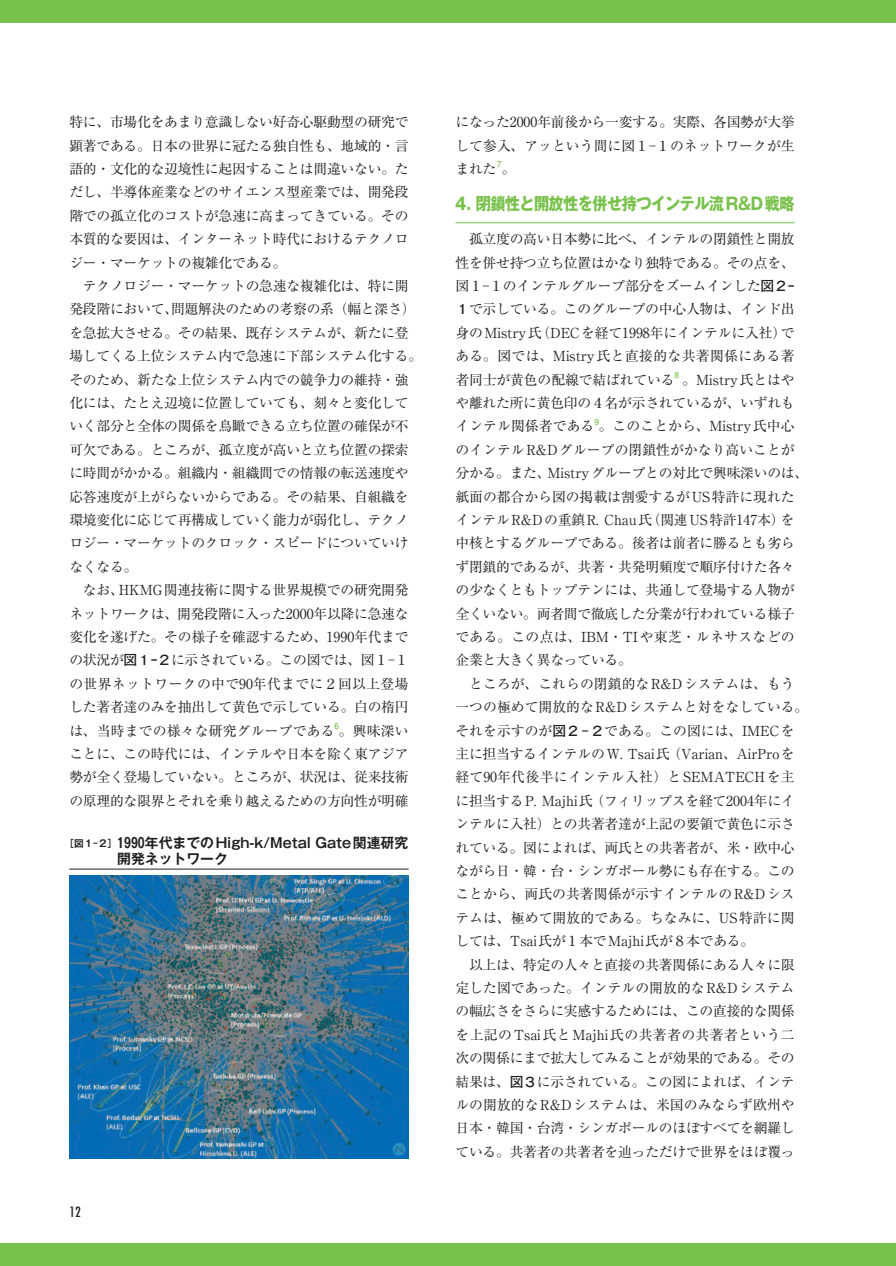
<style>
.page{position:relative;width:896px;height:1266px;background:#fff}
.page>*{position:absolute;margin:0;border:0;box-sizing:border-box;transform-origin:0 0}
.t1{font:700 16.95px "Gothic MB101 Pro";letter-spacing:-.03em;color:#78c14a;scale:.89 1}
.t2{font:13.8px/23.4px "Ryumin Pro";letter-spacing:-.02em;color:#231f20;text-align:justify}
.t3{font:700 13.8px/15.9px "Gothic MB101 Pro De";color:#231f20}
.t4{font:condensed 13.8px "Futura";color:#231f20}
.t5{font:700 8.1px "Futo Go B101 Pro";color:#78c14a}
.s1{font-family:"Futo Go B101 Pro";font-weight:700}
.s2{font-size:9.6px}
</style>
<div class="page">
<div style="left:0;top:0;width:894px;height:23px;background:#78c14a"></div>
<div style="left:0;top:1243px;width:894px;height:22px;background:#78c14a"></div>
<hr style="left:455px;top:222px;width:339px;height:1px;background:#78c14a">
<img style="left:69px;top:875px;width:339px;height:283px">
<hr style="left:69px;top:868px;width:339px;height:1px;background:#231f20">
<svg style="left:894px;top:0;width:2px;height:23px"></svg>
<svg style="left:893px;top:1243px;width:3px;height:23px"></svg>
<p class="t2" style="left:69px;top:109px;width:354px;text-align:left">特に、市場化をあまり意識しない好奇心駆動型の研究で顕著である。日本の世界に冠たる独自性も、地域的・言語的・文化的な辺境性に起因することは間違いない。ただし、半導体産業などのサイエンス型産業では、開発段階での孤立化のコストが急速に高まってきている。その本質的な要因は、インターネット時代におけるテクノロジー・マーケットの複雑化である。<br>　テクノロジー・マーケットの急速な複雑化は、特に開発段階において、問題解決のための考察の系（幅と深さ）を急拡大させる。その結果、既存システムが、新たに登場してくる上位システム内で急速に下部システム化する。そのため、新たな上位システム内での競争力の維持・強化には、たとえ辺境に位置していても、刻々と変化していく部分と全体の関係を鳥瞰できる立ち位置の確保が不可欠である。ところが、孤立度が高いと立ち位置の探索に時間がかかる。組織内・組織間での情報の転送速度や応答速度が上がらないからである。その結果、自組織を環境変化に応じて再構成していく能力が弱化し、テクノロジー・マーケットのクロック・スピードについていけなくなる。<br>　なお、HKMG関連技術に関する世界規模での研究開発ネットワークは、開発段階に入った2000年以降に急速な変化を遂げた。その様子を確認するため、1990年代までの状況が<span class="s1">図１−２</span>に示されている。この図では、図１−１の世界ネットワークの中で90年代までに２回以上登場した著者達のみを抽出して黄色で示している。白の楕円は、当時までの様々な研究グループである。興味深い</p>
<p class="t5" style="left:334px;top:719px;width:6px">6</p>
<p class="t2" style="left:69px;top:741px;width:341px">ことに、この時代には、インテルや日本を除く東アジア勢が全く登場していない。ところが、状況は、従来技術の原理的な限界とそれを乗り越えるための方向性が明確</p>
<p class="t3" style="left:117px;top:833px;width:292px;text-indent:-53px"><span class="s2">［図１−２］</span>1990年代までのHigh-k/Metal Gate関連研究開発ネットワーク</p>
<p class="t4" style="left:69px;top:1203px;width:13px">12</p>
<p class="t2" style="left:455px;top:109px;width:341px">になった2000年前後から一変する。実際、各国勢が大挙して参入、アッという間に図１−１のネットワークが生まれた。</p>
<p class="t5" style="left:497px;top:158px;width:6px">7</p>
<p class="t1" style="left:455px;top:190px;width:383px">4. 閉鎖性と開放性を併せ持つインテル流R&amp;D戦略</p>
<p class="t2" style="left:455px;top:226px;width:341px">　孤立度の高い日本勢に比べ、インテルの閉鎖性と開放性を併せ持つ立ち位置はかなり独特である。その点を、図１−１のインテルグループ部分をズームインした<span class="s1">図２−１</span>で示している。このグループの中心人物は、インド出身のMistry氏（DECを経て1998年にインテルに入社）である。図では、Mistry氏と直接的な共著関係にある著者同士が黄色の配線で結ばれている</p>
<p class="t5" style="left:674px;top:368px;width:6px">8</p>
<p class="t2" style="left:455px;top:367px;width:341px;text-indent:227px">。Mistry氏とはやや離れた所に黄色印の４名が示されているが、いずれもインテル関係者である。このことから、Mistry氏中心</p>
<p class="t5" style="left:594px;top:415px;width:6px">9</p>
<p class="t2" style="left:455px;top:437px;width:354px;text-align:left">のインテルR&amp;Dグループの閉鎖性がかなり高いことが分かる。また、Mistryグループとの対比で興味深いのは、紙面の都合から図の掲載は割愛するがUS特許に現れたインテルR&amp;Dの重鎮R. Chau氏（関連US特許147本）を中核とするグループである。後者は前者に勝るとも劣らず閉鎖的であるが、共著・共発明頻度で順序付けた各々の少なくともトップテンには、共通して登場する人物が全くいない。両者間で徹底した分業が行われている様子である。この点は、IBM・TIや東芝・ルネサスなどの企業と大きく異なっている。<br>　ところが、これらの閉鎖的なR&amp;Dシステムは、もう一つの極めて開放的なR&amp;Dシステムと対をなしている。それを示すのが<span class="s1">図２-２</span>である。この図には、IMECを主に担当するインテルのW. Tsai氏（Varian、AirProを経て90年代後半にインテル入社）とSEMATECHを主に担当するP. Majhi氏（フィリップスを経て2004年にインテルに入社）との共著者達が上記の要領で黄色に示されている。図によれば、両氏との共著者が、米・欧中心ながら日・韓・台・シンガポール勢にも存在する。このことから、両氏の共著関係が示すインテルのR&amp;Dシステムは、極めて開放的である。ちなみに、US特許に関しては、Tsai氏が１本でMajhi氏が８本である。<br>　以上は、特定の人々と直接の共著関係にある人々に限定した図であった。インテルの開放的なR&amp;Dシステムの幅広さをさらに実感するためには、この直接的な関係を上記のTsai氏とMajhi氏の共著者の共著者という二次の関係にまで拡大してみることが効果的である。その結果は、<span class="s1">図３</span>に示されている。この図によれば、インテルの開放的なR&amp;Dシステムは、米国のみならず欧州や日本・韓国・台湾・シンガポールのほぼすべてを網羅している。共著者の共著者を辿っただけで世界をほぼ覆っ</p>
</div>
